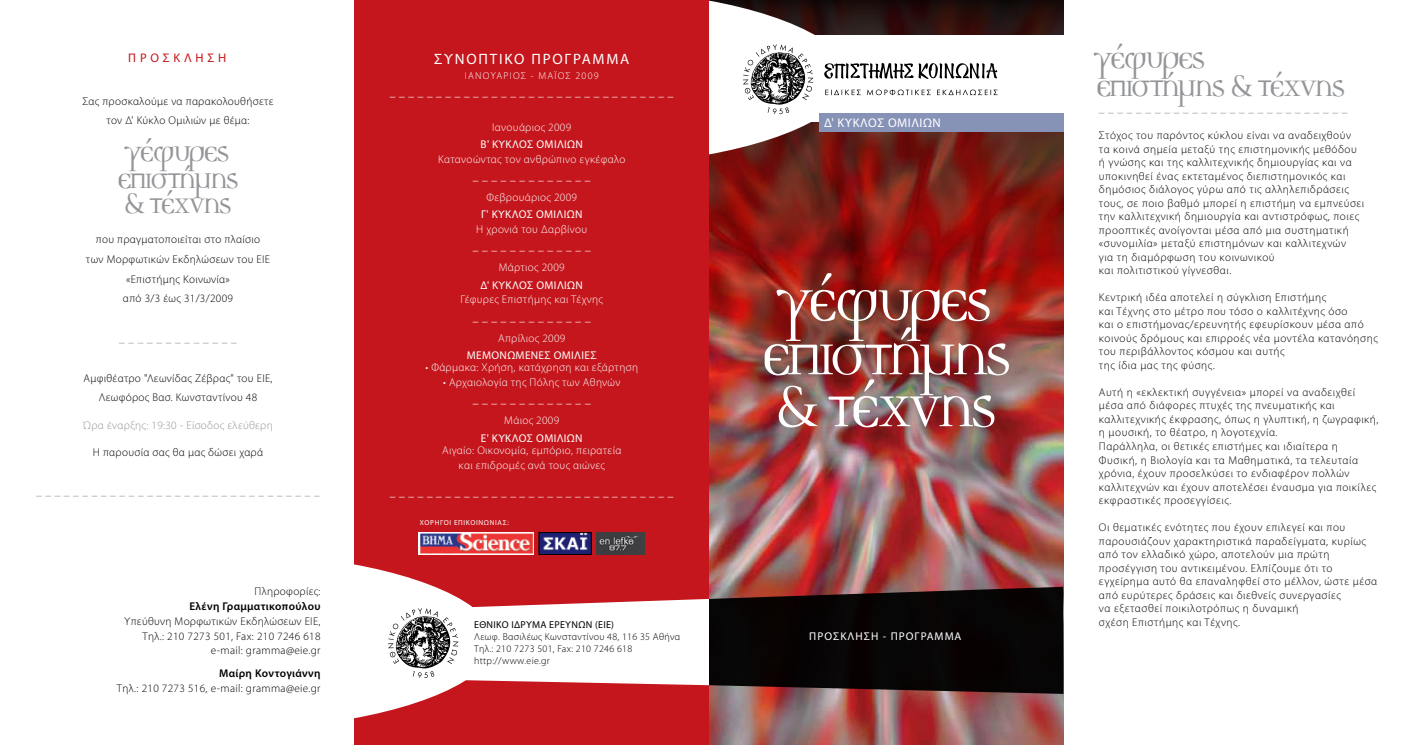
<style>
.page{position:relative;width:1418px;height:745px;background:#fff}
.page>*{position:absolute;margin:0;border:0;box-sizing:border-box;transform-origin:0 0}
.t1{font:70.25px/53px "PF Versus";letter-spacing:-.08em;color:#fff}
.t2{font:36.38px/28px "PF Versus";letter-spacing:-.08em;color:#939598}
.t3{font:34.25px/25.9px "PF Versus";letter-spacing:-.08em;color:#939598}
.t4{font:15px "Myriad Pro";letter-spacing:.12em;color:#fff}
.t5{font:12.62px "Myriad Pro";letter-spacing:.04em;color:#fff}
.t6{font:12.5px "Myriad Pro";letter-spacing:.3em;color:#c4161c}
.t7{font:300 11.25px/13.5px "Myriad Pro";letter-spacing:.05em;color:#000}
.t8{font:300 11.25px/17.2px "Myriad Pro";letter-spacing:.03em;color:#fff;text-align:center}
.t9{font:300 11.25px/19.8px "Myriad Pro";letter-spacing:.03em;color:#000;text-align:center}
.t10{font:300 11.25px "Myriad Pro";letter-spacing:.03em;color:#939598}
.t11{font:11.25px "Myriad Pro";letter-spacing:.03em;color:#fff}
.t12{font:600 11.25px "Myriad Pro";letter-spacing:.03em;color:#000}
.t13{font:11.25px "Myriad Pro";letter-spacing:.09em;color:#fff}
.t14{font:300 10px/12px "Myriad Pro";letter-spacing:.03em;color:#000}
.t15{font:10px "Myriad Pro";letter-spacing:.03em;color:#000}
.t16{font:300 10px "Myriad Pro";letter-spacing:.12em;color:#fff}
.t17{font:7.25px "Myriad Pro";letter-spacing:.09em;color:#fff}
</style>
<div class="page">
<img style="left:709px;top:393px;width:354px;height:351px">
<svg style="left:709px;top:0;width:354px;height:393px"></svg>
<img style="left:731px;top:240px;width:318px;height:226px">
<div style="left:709px;top:35px;width:354px;height:86px;background:#fff"></div>
<svg style="left:709px;top:0;width:288px;height:160px"></svg>
<div style="left:818px;top:114px;width:245px;height:18px;background:#8792b7"></div>
<div style="left:354px;top:0;width:355px;height:744px;background:#c4161c"></div>
<img style="left:596px;top:532px;width:48px;height:22px">
<img style="left:541px;top:534px;width:48px;height:18px">
<div style="left:539px;top:532px;width:52px;height:22px;border:1px solid #000"></div>
<svg style="left:419px;top:532px;width:115px;height:22px"></svg>
<img style="left:420px;top:532px;width:113px;height:21px">
<img style="left:354px;top:558px;width:709px;height:165px">
<p class="t6" style="left:128px;top:50px;width:99px">ΠΡΟΣΚΛΗΣΗ</p>
<p class="t9" style="left:82px;top:91px;width:193px">Σας προσκαλούμε να παρακολουθήσετε τον Δ' Κύκλο Ομιλιών με θέμα:</p>
<h3 class="t3" style="left:116px;top:142px;width:125px">γέφυρες επιστήμης &amp; τέχνης</h3>
<p class="t9" style="left:86px;top:229px;width:186px">που πραγματοποιείται στο πλαίσιο των Μορφωτικών Εκδηλώσεων του ΕΙΕ «Επιστήμης Κοινωνία»<br>από 3/3 έως 31/3/2009</p>
<p class="t9" style="left:83px;top:367px;width:191px">Αμφιθέατρο "Λεωνίδας Ζέβρας" του ΕΙΕ,<br>Λεωφόρος Βασ. Κωνσταντίνου 48</p>
<p class="t10" style="left:83px;top:418px;width:191px">Ώρα έναρξης: 19:30 - Είσοδος ελεύθερη</p>
<p class="t9" style="left:93px;top:442px;width:172px">Η παρουσία σας θα μας δώσει χαρά</p>
<p class="t10" style="left:36px;top:484px;width:285px">_______________________________</p>
<p class="t9" style="left:255px;top:581px;width:67px">Πληροφορίες:</p>
<p class="t12" style="left:189px;top:598px;width:132px">Ελένη Γραμματικοπούλου</p>
<p class="t9" style="left:124px;top:613px;width:198px;line-height:14.8px;text-align:right">Υπεύθυνη Μορφωτικών Εκδηλώσεων ΕΙΕ,<br>Τηλ.: 210 7273 501, Fax: 210 7246 618 e-mail: gramma@eie.gr</p>
<p class="t12" style="left:219px;top:666px;width:103px">Μαίρη Κοντογιάννη</p>
<p class="t9" style="left:117px;top:678px;width:205px">Τηλ.: 210 7273 516, e-mail: gramma@eie.gr</p>
<h3 class="t4" style="left:434px;top:50px;width:197px">ΣΥΝΟΠΤΙΚΟ ΠΡΟΓΡΑΜΜΑ</h3>
<p class="t16" style="left:465px;top:69px;width:135px">ΙΑΝΟΥΑΡΙΟΣ - ΜΑΪΟΣ 2009</p>
<p class="t8" style="left:390px;top:84px;width:285px">_______________________________</p>
<p class="t8" style="left:492px;top:118px;width:81px">Ιανουάριος 2009</p>
<p class="t11" style="left:480px;top:137px;width:104px">Β' ΚΥΚΛΟΣ ΟΜΙΛΙΩΝ</p>
<p class="t8" style="left:438px;top:150px;width:189px">Κατανοώντας τον ανθρώπινο εγκέφαλο _____________</p>
<p class="t8" style="left:486px;top:188px;width:92px">Φεβρουάριος 2009</p>
<p class="t11" style="left:481px;top:207px;width:103px">Γ' ΚΥΚΛΟΣ ΟΜΙΛΙΩΝ</p>
<p class="t8" style="left:473px;top:220px;width:119px;text-align:left">Η χρονιά του Δαρβίνου _____________</p>
<p class="t8" style="left:499px;top:259px;width:67px">Μάρτιος 2009</p>
<p class="t11" style="left:480px;top:278px;width:104px">Δ' ΚΥΚΛΟΣ ΟΜΙΛΙΩΝ</p>
<p class="t8" style="left:460px;top:291px;width:144px">Γέφυρες Επιστήμης και Τέχνης _____________</p>
<p class="t8" style="left:498px;top:329px;width:69px">Απρίλιος 2009</p>
<p class="t11" style="left:467px;top:348px;width:131px">ΜΕΜΟΝΩΜΕΝΕΣ ΟΜΙΛΙΕΣ</p>
<p class="t8" style="left:425px;top:358px;width:214px">• Φάρμακα: Χρήση, κατάχρηση και εξάρτηση</p>
<p class="t8" style="left:443px;top:373px;width:179px">• Αρχαιολογία της Πόλης των Αθηνών _____________</p>
<p class="t8" style="left:504px;top:411px;width:56px">Μάιος 2009</p>
<p class="t11" style="left:481px;top:430px;width:103px">Ε' ΚΥΚΛΟΣ ΟΜΙΛΙΩΝ</p>
<p class="t8" style="left:442px;top:442px;width:181px;line-height:14.8px">Αιγαίο: Οικονομία, εμπόριο, πειρατεία και επιδρομές ανά τους αιώνες</p>
<p class="t8" style="left:390px;top:483px;width:285px">_______________________________</p>
<p class="t17" style="left:420px;top:518px;width:90px">XOΡΗΓΟΙ ΕΠΙΚΟΙΝΩΝΙΑΣ:</p>
<p class="t5" style="left:824px;top:115px;width:118px">Δ' ΚΥΚΛΟΣ ΟΜΙΛΙΩΝ</p>
<h1 class="t1" style="left:759px;top:279px;width:254px">γέφυρες επιστήμης &amp; τέχνης</h1>
<p class="t15" style="left:474px;top:618px;width:141px">ΕΘΝΙΚΟ ΙΔΡΥΜΑ ΕΡΕΥΝΩΝ (ΕΙΕ)</p>
<p class="t14" style="left:474px;top:630px;width:207px">Λεωφ. Βασιλέως Κωνσταντίνου 48, 116 35 Αθήνα<br>Τηλ.: 210 7273 501, Fax: 210 7246 618 http://www.eie.gr</p>
<p class="t13" style="left:809px;top:629px;width:154px">ΠΡΟΣΚΛΗΣΗ - ΠΡΟΓΡΑΜΜΑ</p>
<h2 class="t2" style="left:1095px;top:47px;width:252px">γέφυρες επιστήμης &amp; τέχνης</h2>
<p class="t10" style="left:1098px;top:101px;width:250px">___________________________</p>
<p class="t7" style="left:1098px;top:128px;width:267px">Στόχος του παρόντος κύκλου είναι να αναδειχθούν τα κοινά σημεία μεταξύ της επιστημονικής μεθόδου ή γνώσης και της καλλιτεχνικής δημιουργίας και να υποκινηθεί ένας εκτεταμένος διεπιστημονικός και δημόσιος διάλογος γύρω από τις αλληλεπιδράσεις τους, σε ποιο βαθμό μπορεί η επιστήμη να εμπνεύσει την καλλιτεχνική δημιουργία και αντιστρόφως, ποιες προοπτικές ανοίγονται μέσα από μια συστηματική «συνομιλία» μεταξύ επιστημόνων και καλλιτεχνών<br>για τη διαμόρφωση του κοινωνικού<br>και πολιτιστικού γίγνεσθαι.</p>
<p class="t7" style="left:1098px;top:290px;width:280px">Κεντρική ιδέα αποτελεί η σύγκλιση Επιστήμης<br>και Τέχνης στο μέτρο που τόσο ο καλλιτέχνης όσο<br>και ο επιστήμονας/ερευνητής εφευρίσκουν μέσα από κοινούς δρόμους και επιρροές νέα μοντέλα κατανόησης του περιβάλλοντος κόσμου και αυτής<br>της ίδια μας της φύσης.</p>
<p class="t7" style="left:1098px;top:385px;width:281px">Αυτή η «εκλεκτική συγγένεια» μπορεί να αναδειχθεί μέσα από διάφορες πτυχές της πνευματικής και καλλιτεχνικής έκφρασης, όπως η γλυπτική, η ζωγραφική, η μουσική, το θέατρο, η λογοτεχνία.<br>Παράλληλα, οι θετικές επιστήμες και ιδιαίτερα η Φυσική, η Βιολογία και τα Μαθηματικά, τα τελευταία χρόνια, έχουν προσελκύσει το ενδιαφέρον πολλών καλλιτεχνών και έχουν αποτελέσει έναυσμα για ποικίλες εκφραστικές προσεγγίσεις.</p>
<p class="t7" style="left:1098px;top:520px;width:280px">Οι θεματικές ενότητες που έχουν επιλεγεί και που παρουσιάζουν χαρακτηριστικά παραδείγματα, κυρίως από τον ελλαδικό χώρο, αποτελούν μια πρώτη προσέγγιση του αντικειμένου. Ελπίζουμε ότι το εγχείρημα αυτό θα επαναληφθεί στο μέλλον, ώστε μέσα από ευρύτερες δράσεις και διεθνείς συνεργασίες<br>να εξετασθεί ποικιλοτρόπως η δυναμική<br>σχέση Επιστήμης και Τέχνης.</p>
</div>
